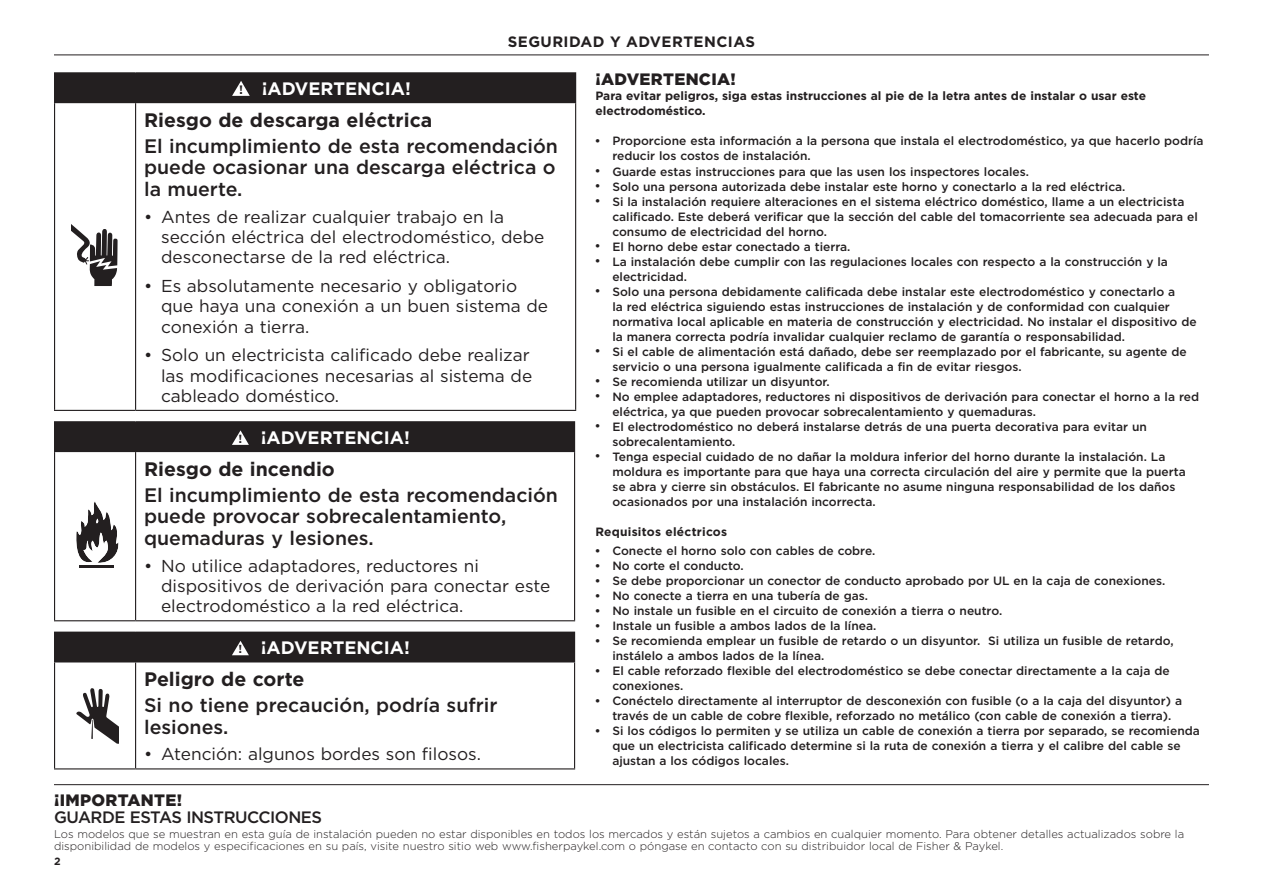
<style>
.page{position:relative;width:1263px;height:893px;background:#fff}
.page>*{position:absolute;margin:0;border:0;box-sizing:border-box;transform-origin:0 0}
.t1{font:500 19.5px/21.8px "Gotham";color:#231f20}
.t2{font:700 19.5px "Gotham";color:#231f20}
.t3{font:700 18px "Gotham";color:#fff}
.t4{font:17.25px/20.2px "Gotham";color:#231f20}
.t5{font:900 16.5px "Gotham";letter-spacing:.02em;color:#231f20}
.t6{font:500 16.5px "Gotham";letter-spacing:-.03em;color:#231f20}
.t7{font:700 15px "Gotham";letter-spacing:.03em;color:#231f20}
.t8{font:500 12px/15px "Gotham";color:#231f20}
.t9{font:700 12px/15px "Gotham";color:#231f20}
.t10{font:700 12px "Gotham";letter-spacing:.02em;color:#231f20}
.t11{font:300 11.25px/12px "Gotham";color:#231f20}
.t12{font:700 10.5px "Gotham";color:#231f20}
.s1{font-size:12.3px;color:#231f20}
.s2{font-size:11.85px;color:#231f20}
.s3{font-size:11.7px;color:#231f20}
</style>
<div class="page">
<hr style="left:54px;top:55px;width:1155px;height:1px;background:#231f20">
<div style="left:55px;top:73px;width:521px;height:30px;background:#231f20"></div>
<hr style="left:54px;top:72px;width:82px;height:1px;background:#231f20">
<svg style="left:54px;top:73px;width:1px;height:29px"></svg>
<hr style="left:136px;top:72px;width:440px;height:1px;background:#231f20">
<hr style="left:54px;top:102px;width:82px;height:1px;background:#231f20">
<hr style="left:54px;top:103px;width:1px;height:307px;background:#231f20">
<hr style="left:135px;top:103px;width:1px;height:307px;background:#231f20">
<hr style="left:575px;top:103px;width:1px;height:307px;background:#231f20">
<hr style="left:54px;top:410px;width:82px;height:1px;background:#231f20">
<hr style="left:136px;top:410px;width:440px;height:1px;background:#231f20">
<svg style="left:232px;top:81px;width:18px;height:15px"></svg>
<svg style="left:71px;top:224px;width:47px;height:62px"></svg>
<div style="left:55px;top:422px;width:520px;height:29px;background:#231f20"></div>
<hr style="left:54px;top:421px;width:82px;height:1px;background:#231f20">
<svg style="left:54px;top:422px;width:1px;height:29px"></svg>
<hr style="left:136px;top:421px;width:439px;height:1px;background:#231f20">
<hr style="left:54px;top:451px;width:82px;height:1px;background:#231f20">
<hr style="left:54px;top:452px;width:1px;height:168px;background:#231f20">
<hr style="left:136px;top:451px;width:439px;height:1px;background:#231f20">
<hr style="left:135px;top:452px;width:1px;height:168px;background:#231f20">
<hr style="left:574px;top:452px;width:1px;height:168px;background:#231f20">
<hr style="left:54px;top:620px;width:82px;height:1px;background:#231f20">
<hr style="left:136px;top:620px;width:439px;height:1px;background:#231f20">
<svg style="left:232px;top:430px;width:17px;height:15px"></svg>
<svg style="left:76px;top:501px;width:43px;height:67px"></svg>
<hr style="left:79px;top:565px;width:34px;height:3px;background:#231f20">
<div style="left:55px;top:632px;width:520px;height:30px;background:#231f20"></div>
<hr style="left:54px;top:632px;width:82px;height:1px;background:#231f20">
<svg style="left:54px;top:633px;width:1px;height:28px"></svg>
<hr style="left:54px;top:661px;width:82px;height:1px;background:#231f20">
<hr style="left:54px;top:662px;width:1px;height:106px;background:#231f20">
<hr style="left:135px;top:662px;width:1px;height:106px;background:#231f20">
<hr style="left:574px;top:662px;width:1px;height:106px;background:#231f20">
<hr style="left:54px;top:768px;width:82px;height:1px;background:#231f20">
<hr style="left:136px;top:768px;width:439px;height:1px;background:#231f20">
<svg style="left:232px;top:641px;width:17px;height:14px"></svg>
<svg style="left:76px;top:688px;width:42px;height:56px"></svg>
<hr style="left:54px;top:784px;width:1155px;height:1px;background:#231f20">
<p class="t7" style="left:508px;top:32px;width:249px">SEGURIDAD Y ADVERTENCIAS</p>
<h3 class="t5" style="left:595px;top:68px;width:142px">¡ADVERTENCIA!</h3>
<p class="t9" style="left:595px;top:89px;width:552px">Para evitar peligros, siga estas instrucciones al pie de la letra antes de instalar o usar este electrodoméstico.</p>
<p class="t8" style="left:612px;top:134px;width:593px">Proporcione esta información a la persona que instala el electrodoméstico, ya que hacerlo podría reducir los costos de instalación.<br>Guarde estas instrucciones para que las usen los inspectores locales.<br>Solo una persona autorizada debe instalar este horno y conectarlo a la red eléctrica.<br>Si la instalación requiere alteraciones en el sistema eléctrico doméstico, llame a un electricista calificado. Este deberá verificar que la sección del cable del tomacorriente sea adecuada para el consumo de electricidad del horno.<br>El horno debe estar conectado a tierra.<br>La instalación debe cumplir con las regulaciones locales con respecto a la construcción y la electricidad.<br>Solo una persona debidamente calificada debe instalar este electrodoméstico y conectarlo a<br>la red eléctrica siguiendo estas instrucciones de instalación y de conformidad con cualquier normativa local aplicable en materia de construcción y electricidad. No instalar el dispositivo de la manera correcta podría invalidar cualquier reclamo de garantía o responsabilidad.<br>Si el cable de alimentación está dañado, debe ser reemplazado por el fabricante, su agente de servicio o una persona igualmente calificada a fin de evitar riesgos.<br>Se recomienda utilizar un disyuntor.<br>No emplee adaptadores, reductores ni dispositivos de derivación para conectar el horno a la red eléctrica, ya que pueden provocar sobrecalentamiento y quemaduras.<br>El electrodoméstico no deberá instalarse detrás de una puerta decorativa para evitar un sobrecalentamiento.<br>Tenga especial cuidado de no dañar la moldura inferior del horno durante la instalación. La moldura es importante para que haya una correcta circulación del aire y permite que la puerta<br>se abra y cierre sin obstáculos. El fabricante no asume ninguna responsabilidad de los daños ocasionados por una instalación incorrecta.</p>
<p class="t10" style="left:595px;top:523px;width:133px">Requisitos eléctricos</p>
<p class="t8" style="left:612px;top:543px;width:589px">Conecte el horno solo con cables de cobre.<br>No corte el conducto.<br>Se debe proporcionar un conector de conducto aprobado por UL en la caja de conexiones.<br>No conecte a tierra en una tubería de gas.<br>No instale un fusible en el circuito de conexión a tierra o neutro.<br>Instale un fusible a ambos lados de la línea.<br>Se recomienda emplear un fusible de retardo o un disyuntor. Si utiliza un fusible de retardo, instálelo a ambos lados de la línea.<br>El cable reforzado flexible del electrodoméstico se debe conectar directamente a la caja de conexiones.<br>Conéctelo directamente al interruptor de desconexión con fusible (o a la caja del disyuntor) a través de un cable de cobre flexible, reforzado no metálico (con cable de conexión a tierra).<br>Si los códigos lo permiten y se utiliza un cable de conexión a tierra por separado, se recomienda que un electricista calificado determine si la ruta de conexión a tierra y el calibre del cable se ajustan a los códigos locales.</p>
<h2 class="t3" style="left:239px;top:77px;width:173px"><span class="s1">!</span> ¡ADVERTENCIA!</h2>
<h1 class="t2" style="left:144px;top:107px;width:290px">Riesgo de descarga eléctrica</h1>
<h1 class="t1" style="left:144px;top:135px;width:415px;text-align:justify">El incumplimiento de esta recomendación puede ocasionar una descarga eléctrica o la muerte.</h1>
<h3 class="t4" style="left:161px;top:206px;width:385px;text-indent:-17px">• Antes de realizar cualquier trabajo en la sección eléctrica del electrodoméstico, debe desconectarse de la red eléctrica.</h3>
<h3 class="t4" style="left:161px;top:276px;width:389px;text-indent:-17px">• Es absolutamente necesario y obligatorio que haya una conexión a un buen sistema de conexión a tierra.</h3>
<h3 class="t4" style="left:161px;top:345px;width:373px;text-indent:-17px">• Solo un electricista calificado debe realizar las modificaciones necesarias al sistema de cableado doméstico.</h3>
<h2 class="t3" style="left:239px;top:426px;width:173px"><span class="s2">!</span> ¡ADVERTENCIA!</h2>
<h1 class="t2" style="left:144px;top:456px;width:192px">Riesgo de incendio</h1>
<h1 class="t1" style="left:144px;top:484px;width:415px">El incumplimiento de esta recomendación puede provocar sobrecalentamiento, quemaduras y lesiones.</h1>
<h3 class="t4" style="left:161px;top:555px;width:391px;text-indent:-17px">• No utilice adaptadores, reductores ni dispositivos de derivación para conectar este electrodoméstico a la red eléctrica.</h3>
<h2 class="t3" style="left:239px;top:636px;width:173px"><span class="s3">!</span> ¡ADVERTENCIA!</h2>
<h1 class="t2" style="left:144px;top:666px;width:162px">Peligro de corte</h1>
<h1 class="t1" style="left:144px;top:694px;width:355px">Si no tiene precaución, podría sufrir lesiones.</h1>
<h3 class="t4" style="left:144px;top:744px;width:338px">• Atención: algunos bordes son filosos.</h3>
<h3 class="t5" style="left:54px;top:789px;width:130px">¡IMPORTANTE!</h3>
<h3 class="t6" style="left:54px;top:807px;width:270px">GUARDE ESTAS INSTRUCCIONES</h3>
<p class="t11" style="left:54px;top:827px;width:1132px">Los modelos que se muestran en esta guía de instalación pueden no estar disponibles en todos los mercados y están sujetos a cambios en cualquier momento. Para obtener detalles actualizados sobre la disponibilidad de modelos y especificaciones en su país, visite nuestro sitio web www.fisherpaykel.com o póngase en contacto con su distribuidor local de Fisher &amp; Paykel.</p>
<p class="t12" style="left:54px;top:854px;width:8px">2</p>
</div>
